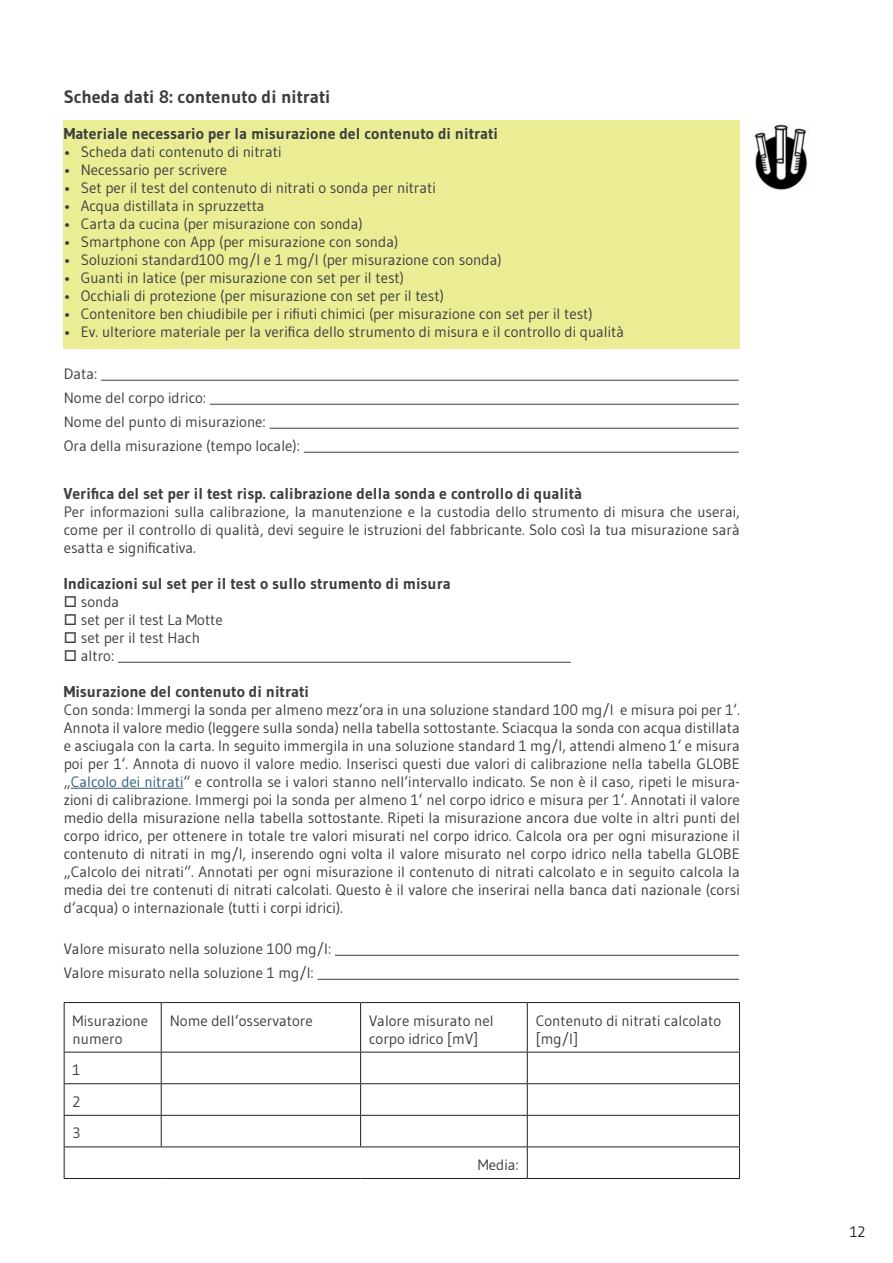
<style>
.page{position:relative;width:893px;height:1263px;background:#fff}
.page>*{position:absolute;margin:0;border:0;box-sizing:border-box;transform-origin:0 0}
.Title_1_1{font:700 18px "Gudea";color:#3e3e3f}
.Title_1_1_1{font:700 15.75px "Gudea";color:#3e3e3f}
.Txt_Block{font:15px/18px "Gudea";color:#3e3e3f;text-align:justify}
.Txt_Tabelle{font:15px/18px "Gudea";color:#3e3e3f}
.Txt_Datenblatt{font:15px "Gudea";color:#3e3e3f}
.t1{font:15px "Gudea";color:#231f20}
.s1{color:#2f5d79}
</style>
<div class="page">
<div style="left:64px;top:120px;width:676px;height:229px;background:#ebed94"></div>
<hr style="left:101px;top:380px;width:638px;height:1px;background:#3e3e3f">
<hr style="left:210px;top:404px;width:529px;height:1px;background:#3e3e3f">
<hr style="left:270px;top:428px;width:469px;height:1px;background:#3e3e3f">
<hr style="left:304px;top:452px;width:435px;height:1px;background:#3e3e3f">
<hr style="left:118px;top:662px;width:453px;height:1px;background:#3e3e3f">
<hr style="left:71px;top:788px;width:112px;height:1px;background:#2f5d79">
<hr style="left:335px;top:955px;width:404px;height:1px;background:#3e3e3f">
<hr style="left:318px;top:979px;width:421px;height:1px;background:#3e3e3f">
<hr style="left:64px;top:1002px;width:97px;height:1px;background:#231f20">
<hr style="left:64px;top:1003px;width:1px;height:49px;background:#231f20">
<hr style="left:161px;top:1002px;width:200px;height:1px;background:#231f20">
<hr style="left:161px;top:1003px;width:1px;height:49px;background:#231f20">
<hr style="left:361px;top:1002px;width:166px;height:1px;background:#231f20">
<hr style="left:360px;top:1003px;width:1px;height:49px;background:#231f20">
<hr style="left:527px;top:1002px;width:213px;height:1px;background:#231f20">
<hr style="left:527px;top:1003px;width:1px;height:49px;background:#231f20">
<hr style="left:739px;top:1003px;width:1px;height:49px;background:#231f20">
<hr style="left:64px;top:1052px;width:97px;height:1px;background:#231f20">
<hr style="left:64px;top:1052px;width:1px;height:31px;background:#231f20">
<hr style="left:161px;top:1052px;width:200px;height:1px;background:#231f20">
<hr style="left:161px;top:1052px;width:1px;height:31px;background:#231f20">
<hr style="left:361px;top:1052px;width:166px;height:1px;background:#231f20">
<hr style="left:360px;top:1052px;width:1px;height:31px;background:#231f20">
<hr style="left:527px;top:1052px;width:213px;height:1px;background:#231f20">
<hr style="left:527px;top:1052px;width:1px;height:31px;background:#231f20">
<hr style="left:739px;top:1052px;width:1px;height:31px;background:#231f20">
<hr style="left:64px;top:1083px;width:97px;height:1px;background:#231f20">
<hr style="left:64px;top:1084px;width:1px;height:31px;background:#231f20">
<hr style="left:161px;top:1083px;width:200px;height:1px;background:#231f20">
<hr style="left:161px;top:1084px;width:1px;height:31px;background:#231f20">
<hr style="left:361px;top:1083px;width:166px;height:1px;background:#231f20">
<hr style="left:360px;top:1084px;width:1px;height:31px;background:#231f20">
<hr style="left:527px;top:1083px;width:213px;height:1px;background:#231f20">
<hr style="left:527px;top:1084px;width:1px;height:31px;background:#231f20">
<hr style="left:739px;top:1084px;width:1px;height:31px;background:#231f20">
<hr style="left:64px;top:1115px;width:97px;height:1px;background:#231f20">
<hr style="left:64px;top:1116px;width:1px;height:30px;background:#231f20">
<hr style="left:161px;top:1115px;width:200px;height:1px;background:#231f20">
<hr style="left:161px;top:1116px;width:1px;height:30px;background:#231f20">
<hr style="left:361px;top:1115px;width:166px;height:1px;background:#231f20">
<hr style="left:360px;top:1116px;width:1px;height:30px;background:#231f20">
<hr style="left:527px;top:1115px;width:213px;height:1px;background:#231f20">
<hr style="left:527px;top:1116px;width:1px;height:30px;background:#231f20">
<hr style="left:739px;top:1116px;width:1px;height:30px;background:#231f20">
<hr style="left:64px;top:1146px;width:97px;height:1px;background:#231f20">
<hr style="left:64px;top:1147px;width:1px;height:31px;background:#231f20">
<hr style="left:161px;top:1146px;width:200px;height:1px;background:#231f20">
<hr style="left:361px;top:1146px;width:166px;height:1px;background:#231f20">
<hr style="left:527px;top:1146px;width:213px;height:1px;background:#231f20">
<hr style="left:527px;top:1147px;width:1px;height:31px;background:#231f20">
<hr style="left:739px;top:1147px;width:1px;height:31px;background:#231f20">
<hr style="left:64px;top:1178px;width:97px;height:1px;background:#231f20">
<hr style="left:161px;top:1178px;width:200px;height:1px;background:#231f20">
<hr style="left:361px;top:1178px;width:166px;height:1px;background:#231f20">
<hr style="left:527px;top:1178px;width:213px;height:1px;background:#231f20">
<img style="left:754px;top:124px;width:54px;height:66px">
<p class="Title_1_1" style="left:64px;top:86px;width:268px">Scheda dati 8: contenuto di nitrati</p>
<p class="Title_1_1_1" style="left:64px;top:124px;width:436px">Materiale necessario per la misurazione del contenuto di nitrati</p>
<p class="Txt_Block" style="left:64px;top:143px;width:219px">• Scheda dati contenuto di nitrati</p>
<p class="Txt_Block" style="left:64px;top:161px;width:165px">• Necessario per scrivere</p>
<p class="Txt_Block" style="left:64px;top:179px;width:374px">• Set per il test del contenuto di nitrati o sonda per nitrati</p>
<p class="Txt_Block" style="left:64px;top:197px;width:202px">• Acqua distillata in spruzzetta</p>
<p class="Txt_Block" style="left:64px;top:215px;width:300px">• Carta da cucina (per misurazione con sonda)</p>
<p class="Txt_Block" style="left:64px;top:233px;width:336px">• Smartphone con App (per misurazione con sonda)</p>
<p class="Txt_Block" style="left:64px;top:251px;width:439px">• Soluzioni standard100 mg/l e 1 mg/l (per misurazione con sonda)</p>
<p class="Txt_Block" style="left:64px;top:269px;width:342px">• Guanti in latice (per misurazione con set per il test)</p>
<p class="Txt_Block" style="left:64px;top:287px;width:382px">• Occhiali di protezione (per misurazione con set per il test)</p>
<p class="Txt_Block" style="left:64px;top:305px;width:530px">• Contenitore ben chiudibile per i rifiuti chimici (per misurazione con set per il test)</p>
<p class="Txt_Block" style="left:64px;top:323px;width:562px">• Ev. ulteriore materiale per la verifica dello strumento di misura e il controllo di qualità</p>
<p class="Txt_Datenblatt" style="left:64px;top:364px;width:35px">Data:</p>
<p class="Txt_Datenblatt" style="left:64px;top:388px;width:144px">Nome del corpo idrico:</p>
<p class="Txt_Datenblatt" style="left:64px;top:412px;width:204px">Nome del punto di misurazione:</p>
<p class="Txt_Datenblatt" style="left:64px;top:436px;width:238px">Ora della misurazione (tempo locale):</p>
<p class="Title_1_1_1" style="left:64px;top:484px;width:520px">Verifica del set per il test risp. calibrazione della sonda e controllo di qualità</p>
<p class="Txt_Block" style="left:64px;top:503px;width:678px">Per informazioni sulla calibrazione, la manutenzione e la custodia dello strumento di misura che userai, come per il controllo di qualità, devi seguire le istruzioni del fabbricante. Solo così la tua misurazione sarà esatta e significativa.</p>
<p class="Title_1_1_1" style="left:64px;top:574px;width:388px">Indicazioni sul set per il test o sullo strumento di misura</p>
<p class="Txt_Tabelle" style="left:64px;top:593px;width:57px">□ sonda</p>
<p class="Txt_Tabelle" style="left:64px;top:611px;width:160px">□ set per il test La Motte</p>
<p class="Txt_Tabelle" style="left:64px;top:629px;width:138px">□ set per il test Hach</p>
<p class="Txt_Tabelle" style="left:64px;top:647px;width:52px">□ altro:</p>
<p class="Title_1_1_1" style="left:64px;top:682px;width:247px">Misurazione del contenuto di nitrati</p>
<p class="Txt_Block" style="left:64px;top:701px;width:678px">Con sonda: Immergi la sonda per almeno mezz‘ora in una soluzione standard 100 mg/l e misura poi per 1‘.<br>Annota il valore medio (leggere sulla sonda) nella tabella sottostante. Sciacqua la sonda con acqua distillata e asciugala con la carta. In seguito immergila in una soluzione standard 1 mg/l, attendi almeno 1‘ e misura poi per 1‘. Annota di nuovo il valore medio. Inserisci questi due valori di calibrazione nella tabella GLOBE „<span class="s1">Calcolo dei nitrati</span>“ e controlla se i valori stanno nell‘intervallo indicato. Se non è il caso, ripeti le misura&shy;zioni di calibrazione. Immergi poi la sonda per almeno 1‘ nel corpo idrico e misura per 1‘. Annotati il valore medio della misurazione nella tabella sottostante. Ripeti la misurazione ancora due volte in altri punti del corpo idrico, per ottenere in totale tre valori misurati nel corpo idrico. Calcola ora per ogni misurazione il contenuto di nitrati in mg/l, inserendo ogni volta il valore misurato nel corpo idrico nella tabella GLOBE „Calcolo dei nitrati“. Annotati per ogni misurazione il contenuto di nitrati calcolato e in seguito calcola la media dei tre contenuti di nitrati calcolati. Questo è il valore che inserirai nella banca dati nazionale (corsi d‘acqua) o internazionale (tutti i corpi idrici).</p>
<p class="Txt_Datenblatt" style="left:64px;top:939px;width:269px">Valore misurato nella soluzione 100 mg/l:</p>
<p class="Txt_Datenblatt" style="left:64px;top:963px;width:252px">Valore misurato nella soluzione 1 mg/l:</p>
<p class="Txt_Tabelle" style="left:73px;top:1011px;width:77px">Misurazione numero</p>
<p class="Txt_Tabelle" style="left:170px;top:1011px;width:145px">Nome dell‘osservatore</p>
<p class="Txt_Tabelle" style="left:369px;top:1011px;width:126px">Valore misurato nel corpo idrico [mV]</p>
<p class="Txt_Tabelle" style="left:536px;top:1011px;width:187px">Contenuto di nitrati calcolato [mg/l]</p>
<p class="Txt_Tabelle" style="left:73px;top:1061px;width:9px">1</p>
<p class="Txt_Tabelle" style="left:73px;top:1092px;width:9px">2</p>
<p class="Txt_Tabelle" style="left:73px;top:1124px;width:9px">3</p>
<p class="Txt_Tabelle" style="left:478px;top:1155px;width:42px">Media:</p>
<p class="t1" style="left:850px;top:1222px;width:17px">12</p>
</div>
